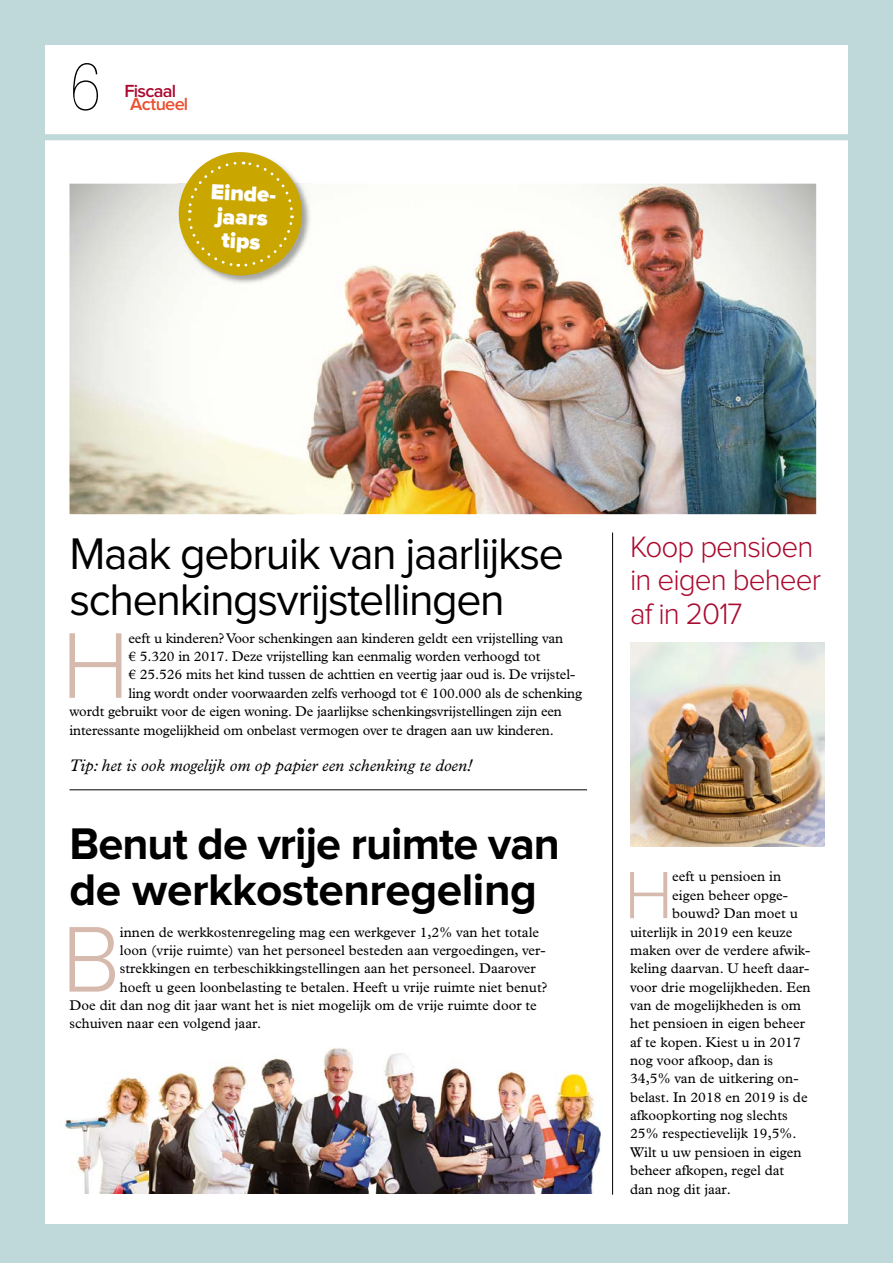
<style>
.page{position:relative;width:893px;height:1263px;background:#bfd9db}
.page>*{position:absolute;margin:0;border:0;box-sizing:border-box;transform-origin:0 0}
.t1{font:300 96.75px "Proxima Nova";color:#d6baae}
.t2{font:300 69.15px "Proxima Nova";color:#d6baae}
.t3{font:100 64.2px "Glypha LT Std";color:#000}
.t4{font:45.9px/45.9px "Proxima Nova";letter-spacing:-.03em;color:#000}
.t5{font:700 45.9px/45.9px "Proxima Nova";letter-spacing:-.015em;color:#000}
.t6{font:300 30.6px/33.6px "Proxima Nova";letter-spacing:-.03em;color:#aa0a2f}
.t7{font:900 22.5px/23.9px "Proxima Nova";color:#fff;text-align:center}
.t8{font:600 18.15px "Proxima Nova";letter-spacing:-.04em;color:#aa0a2f}
.t9{font:600 18.15px "Proxima Nova";letter-spacing:-.035em;color:#e94f2d}
.t10{font:italic 16.8px "Plantin Std";color:#000}
.t11{font:14.1px "Plantin Std";color:#000}
</style>
<div class="page">
<div style="left:46px;top:45px;width:802px;height:1179px;background:#fff"></div>
<div style="left:0;top:134px;width:893px;height:6px;background:#bfd9db"></div>
<hr style="left:69px;top:789px;width:518px;height:1px;background:#000">
<hr style="left:612px;top:532px;width:1px;height:663px;background:#000">
<img style="left:69px;top:184px;width:747px;height:330px">
<img style="left:178px;top:183px;width:133px;height:102px">
<svg style="left:177px;top:152px;width:127px;height:125px"></svg>
<img style="left:630px;top:643px;width:194px;height:203px">
<img style="left:65px;top:1048px;width:536px;height:145px">
<h3 class="t3" style="left:69px;top:50px;width:34px">6</h3>
<p class="t8" style="left:124px;top:82px;width:53px">Fiscaal</p>
<p class="t9" style="left:130px;top:96px;width:60px">Actueel</p>
<h3 class="t7" style="left:211px;top:181px;width:72px;rotate:3deg">Einde&shy;jaars tips</h3>
<h3 class="t4" style="left:69px;top:532px;width:496px">Maak gebruik van jaarlijkse schenkingsvrijstellingen</h3>
<h1 class="t1" style="left:61px;top:621px;width:70px">H</h1>
<p class="t11" style="left:128px;top:630px;width:436px">eeft u kinderen? Voor schenkingen aan kinderen geldt een vrijstelling van</p>
<p class="t11" style="left:128px;top:648px;width:414px">€ 5.320 in 2017. Deze vrijstelling kan eenmalig worden verhoogd tot</p>
<p class="t11" style="left:128px;top:667px;width:448px">€ 25.526 mits het kind tussen de achttien en veertig jaar oud is. De vrijstel-</p>
<p class="t11" style="left:128px;top:685px;width:455px">ling wordt onder voorwaarden zelfs verhoogd tot € 100.000 als de schenking</p>
<p class="t11" style="left:69px;top:703px;width:494px">wordt gebruikt voor de eigen woning. De jaarlijkse schenkingsvrijstellingen zijn een</p>
<p class="t11" style="left:69px;top:722px;width:486px">interessante mogelijkheid om onbelast vermogen over te dragen aan uw kinderen.</p>
<p class="t10" style="left:69px;top:756px;width:404px">Tip: het is ook mogelijk om op papier een schenking te doen!</p>
<h3 class="t5" style="left:69px;top:823px;width:492px">Benut de vrije ruimte van de werkkostenregeling</h3>
<h1 class="t1" style="left:61px;top:915px;width:61px">B</h1>
<p class="t11" style="left:120px;top:924px;width:421px">innen de werkkostenregeling mag een werkgever 1,2% van het totale</p>
<p class="t11" style="left:120px;top:942px;width:427px">loon (vrije ruimte) van het personeel besteden aan vergoedingen, ver-</p>
<p class="t11" style="left:120px;top:960px;width:417px">strekkingen en terbeschikkingstellingen aan het personeel. Daarover</p>
<p class="t11" style="left:120px;top:979px;width:429px">hoeft u geen loonbelasting te betalen. Heeft u vrije ruimte niet benut?</p>
<p class="t11" style="left:69px;top:997px;width:469px">Doe dit dan nog dit jaar want het is niet mogelijk om de vrije ruimte door te</p>
<p class="t11" style="left:69px;top:1015px;width:193px">schuiven naar een volgend jaar.</p>
<h3 class="t6" style="left:630px;top:531px;width:193px">Koop pensioen in eigen beheer af in 2017</h3>
<h2 class="t2" style="left:624px;top:863px;width:50px">H</h2>
<p class="t11" style="left:672px;top:869px;width:110px">eeft u pensioen in</p>
<p class="t11" style="left:672px;top:887px;width:117px">eigen beheer opge-</p>
<p class="t11" style="left:672px;top:905px;width:127px">bouwd? Dan moet u</p>
<p class="t11" style="left:630px;top:924px;width:164px">uiterlijk in 2019 een keuze</p>
<p class="t11" style="left:630px;top:942px;width:182px">maken over de verdere afwik-</p>
<p class="t11" style="left:630px;top:960px;width:181px">keling daarvan. U heeft daar-</p>
<p class="t11" style="left:630px;top:979px;width:182px">voor drie mogelijkheden. Een</p>
<p class="t11" style="left:630px;top:997px;width:172px">van de mogelijkheden is om</p>
<p class="t11" style="left:630px;top:1015px;width:176px">het pen sioen in eigen beheer</p>
<p class="t11" style="left:630px;top:1034px;width:172px">af te kopen. Kiest u in 2017</p>
<p class="t11" style="left:630px;top:1052px;width:145px">nog voor afkoop, dan is</p>
<p class="t11" style="left:630px;top:1070px;width:170px">34,5% van de uitkering on-</p>
<p class="t11" style="left:630px;top:1089px;width:179px">belast. In 2018 en 2019 is de</p>
<p class="t11" style="left:630px;top:1107px;width:159px">afkoopkorting nog slechts</p>
<p class="t11" style="left:630px;top:1126px;width:168px">25% respectievelijk 19,5%.</p>
<p class="t11" style="left:630px;top:1144px;width:173px">Wilt u uw pensioen in eigen</p>
<p class="t11" style="left:630px;top:1162px;width:156px">beheer afkopen, regel dat</p>
<p class="t11" style="left:630px;top:1181px;width:102px">dan nog dit jaar.</p>
</div>
